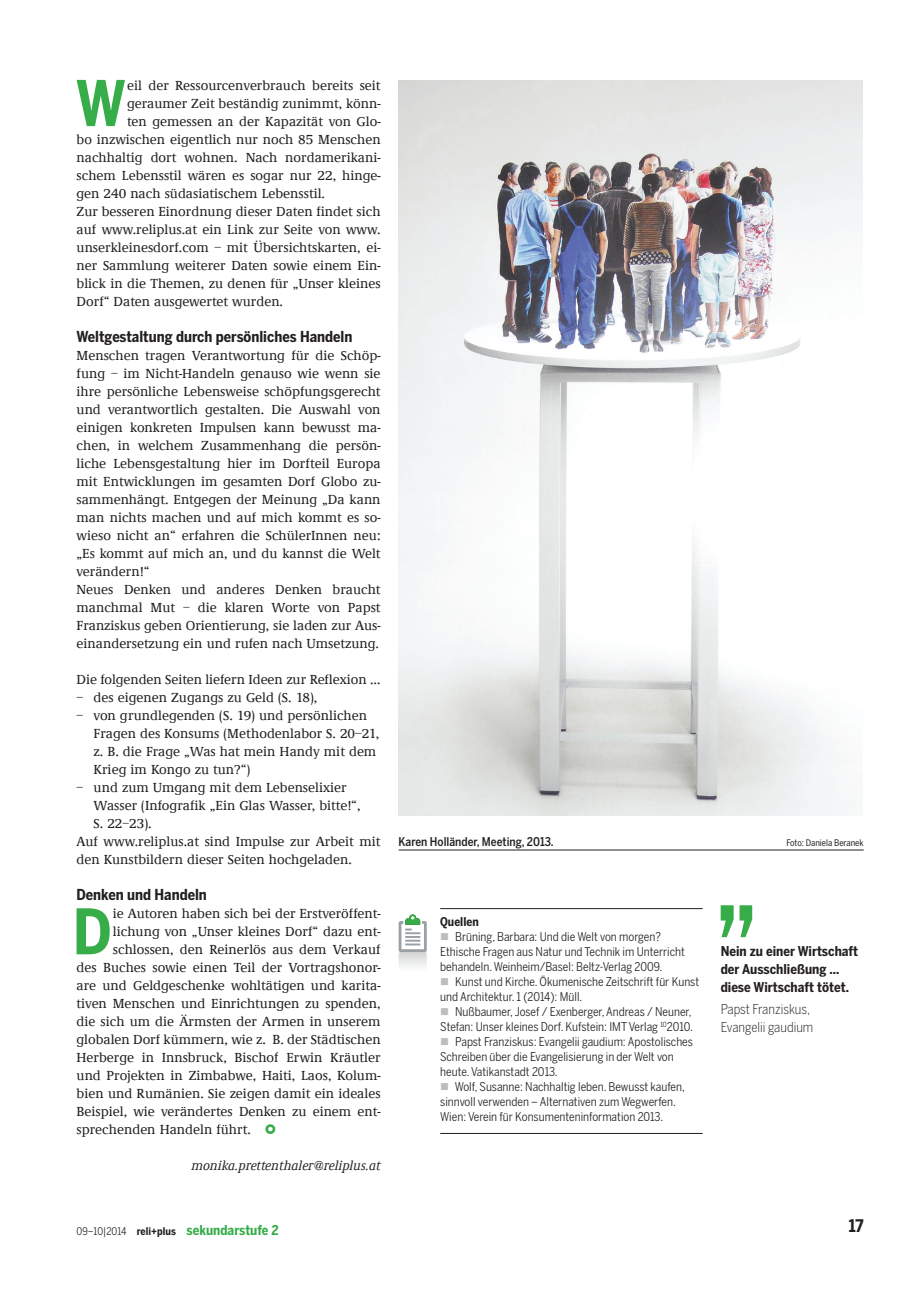
<style>
.page{position:relative;width:919px;height:1289px;background:#fff}
.page>*{position:absolute;margin:0;border:0;box-sizing:border-box;transform-origin:0 0}
.t1{font:700 62.1px "Benton Sans Cond";color:#37ad49}
.t2{font:700 17.25px "Benton Sans Cond";color:#231f20}
.t3{font:700 15px "Benton Sans Cond";color:#231f20}
.t4{font:500 13.5px/18px "Demos LT";color:#231f20}
.t5{font:700 13.5px/18px "Benton Sans Cond";color:#231f20}
.t6{font:300 13.5px/18px "Benton Sans Cond";color:#231f20}
.t7{font:italic 500 13.5px "Demos LT";color:#231f20}
.t8{font:700 13.5px "Benton Sans Cond";color:#37ad49}
.t9{font:12px/15px "Benton Sans Cond";color:#231f20}
.t10{font:500 12px "Benton Sans Cond";color:#231f20}
.t11{font:700 12px "Benton Sans Cond";color:#231f20}
.t12{font:10.5px "Benton Sans Cond";letter-spacing:-.005em;color:#231f20}
.t13{font:9px "Benton Sans Cond";color:#231f20}
.s1{color:#bcbdc0}
.s2{font-weight:700}
</style>
<div class="page">
<hr style="left:440px;top:908px;width:262px;height:1px;background:#231f20">
<hr style="left:440px;top:1133px;width:262px;height:1px;background:#231f20">
<img style="left:398px;top:953px;width:29px;height:14px">
<svg style="left:398px;top:914px;width:29px;height:39px"></svg>
<svg style="left:720px;top:905px;width:32px;height:32px"></svg>
<hr style="left:398px;top:849px;width:465px;height:1px;background:#231f20">
<img style="left:398px;top:80px;width:464px;height:735px">
<h1 class="t1" style="left:76px;top:67px;width:52px">W</h1>
<p class="t4" style="left:127px;top:77px;width:255px">eil der Ressourcenverbrauch bereits seit</p>
<p class="t4" style="left:127px;top:95px;width:255px">geraumer Zeit beständig zunimmt, könn-</p>
<p class="t4" style="left:127px;top:113px;width:255px">ten gemessen an der Kapazität von Glo-</p>
<p class="t4" style="left:77px;top:131px;width:305px">bo inzwischen eigentlich nur noch 85 Menschen</p>
<p class="t4" style="left:77px;top:149px;width:305px">nachhaltig dort wohnen. Nach nordamerikani-</p>
<p class="t4" style="left:77px;top:167px;width:305px">schem Lebensstil wären es sogar nur 22, hinge-</p>
<p class="t4" style="left:77px;top:185px;width:250px">gen 240 nach südasiatischem Lebensstil.</p>
<p class="t4" style="left:77px;top:203px;width:305px">Zur besseren Einordnung dieser Daten findet sich</p>
<p class="t4" style="left:77px;top:221px;width:305px">auf www.reliplus.at ein Link zur Seite von www.</p>
<p class="t4" style="left:77px;top:239px;width:305px">unserkleinesdorf.com – mit Übersichtskarten, ei-</p>
<p class="t4" style="left:77px;top:257px;width:305px">ner Sammlung weiterer Daten sowie einem Ein-</p>
<p class="t4" style="left:77px;top:275px;width:305px">blick in die Themen, zu denen für „Unser kleines</p>
<p class="t4" style="left:77px;top:293px;width:208px">Dorf“ Daten ausgewertet wurden.</p>
<p class="t3" style="left:77px;top:328px;width:277px">Weltgestaltung durch persönliches Handeln</p>
<p class="t4" style="left:77px;top:347px;width:305px">Menschen tragen Verantwortung für die Schöp&shy;fung – im Nicht-Handeln genauso wie wenn sie ihre persönliche Lebensweise schöpfungsgerecht und verantwortlich gestalten. Die Auswahl von einigen konkreten Impulsen kann bewusst ma&shy;chen, in welchem Zusammenhang die persön&shy;liche Lebensgestaltung hier im Dorfteil Europa mit Entwicklungen im gesamten Dorf Globo zu&shy;sammenhängt. Entgegen der Meinung „Da kann man nichts machen und auf mich kommt es so&shy;wieso nicht an“ erfahren die SchülerInnen neu: „Es kommt auf mich an, und du kannst die Welt verändern!“<br>Neues Denken und anderes Denken braucht manchmal Mut – die klaren Worte von Papst Franziskus geben Orientierung, sie laden zur Aus&shy;einandersetzung ein und rufen nach Umsetzung.</p>
<p class="t4" style="left:77px;top:671px;width:305px">Die folgenden Seiten liefern Ideen zur Reflexion …</p>
<p class="t4" style="left:77px;top:689px;width:242px">– des eigenen Zugangs zu Geld (S. 18),</p>
<p class="t4" style="left:94px;top:707px;width:287px;text-indent:-17px">– von grundlegenden (S. 19) und persönlichen Fragen des Konsums (Methodenlabor S. 20–21, z. B. die Frage „Was hat mein Handy mit dem Krieg im Kongo zu tun?“)</p>
<p class="t4" style="left:77px;top:779px;width:272px">– und zum Umgang mit dem Lebenselixier</p>
<p class="t4" style="left:94px;top:797px;width:268px">Wasser (Infografik „Ein Glas Wasser, bitte!“,</p>
<p class="t4" style="left:94px;top:815px;width:59px">S. 22–23).</p>
<p class="t4" style="left:77px;top:833px;width:305px">Auf www.reliplus.at sind Impulse zur Arbeit mit</p>
<p class="t4" style="left:77px;top:851px;width:277px">den Kunstbildern dieser Seiten hochgeladen.</p>
<p class="t3" style="left:77px;top:886px;width:132px">Denken und Handeln</p>
<h1 class="t1" style="left:73px;top:895px;width:40px">D</h1>
<p class="t4" style="left:113px;top:905px;width:269px">ie Autoren haben sich bei der Erstveröffent-</p>
<p class="t4" style="left:113px;top:923px;width:269px">lichung von „Unser kleines Dorf“ dazu ent-</p>
<p class="t4" style="left:113px;top:941px;width:269px">schlossen, den Reinerlös aus dem Verkauf</p>
<p class="t4" style="left:77px;top:959px;width:305px">des Buches sowie einen Teil der Vortragshonor-</p>
<p class="t4" style="left:77px;top:977px;width:305px">are und Geldgeschenke wohltätigen und karita-</p>
<p class="t4" style="left:77px;top:995px;width:305px">tiven Menschen und Einrichtungen zu spenden,</p>
<p class="t4" style="left:77px;top:1013px;width:305px">die sich um die Ärmsten der Armen in unserem</p>
<p class="t4" style="left:77px;top:1031px;width:305px">globalen Dorf kümmern, wie z. B. der Städtischen</p>
<p class="t4" style="left:77px;top:1049px;width:305px">Herberge in Innsbruck, Bischof Erwin Kräutler</p>
<p class="t4" style="left:77px;top:1067px;width:305px">und Projekten in Zimbabwe, Haiti, Laos, Kolum-</p>
<p class="t4" style="left:77px;top:1085px;width:305px">bien und Rumänien. Sie zeigen damit ein ideales</p>
<p class="t4" style="left:77px;top:1103px;width:305px">Beispiel, wie verändertes Denken zu einem ent-</p>
<p class="t4" style="left:77px;top:1121px;width:176px">sprechenden Handeln führt.</p>
<p class="t7" style="left:191px;top:1158px;width:191px">monika.prettenthaler@reliplus.at</p>
<p class="t10" style="left:398px;top:834px;width:156px">Karen Holländer, Meeting, 2013.</p>
<p class="t13" style="left:786px;top:837px;width:79px">Foto: Daniela Beranek</p>
<p class="t11" style="left:440px;top:914px;width:40px">Quellen</p>
<p class="t9" style="left:440px;top:929px;width:246px"><span class="s1">■</span> Brüning, Barbara: Und die Welt von morgen?<br>Ethische Fragen aus Natur und Technik im Unterricht behandeln. Weinheim/Basel: Beltz-Verlag 2009.</p>
<p class="t9" style="left:440px;top:974px;width:260px"><span class="s1">■</span> Kunst und Kirche. Ökumenische Zeitschrift für Kunst und Architektur. 1 (2014): Müll.</p>
<p class="t9" style="left:440px;top:1004px;width:254px"><span class="s1">■</span> Nußbaumer, Josef / Exenberger, Andreas / Neuner,<br>Stefan: Unser kleines Dorf. Kufstein: IMT Verlag <sup>10</sup>2010.</p>
<p class="t9" style="left:440px;top:1034px;width:254px"><span class="s1">■</span> Papst Franziskus: Evangelii gaudium: Apostolisches<br>Schreiben über die Evangelisierung in der Welt von heute. Vatikanstadt 2013.</p>
<p class="t9" style="left:440px;top:1079px;width:246px"><span class="s1">■</span> Wolf, Susanne: Nachhaltig leben. Bewusst kaufen, sinnvoll verwenden – Alternativen zum Wegwerfen.<br>Wien: Verein für Konsumenteninformation 2013.</p>
<p class="t5" style="left:720px;top:941px;width:139px">Nein zu einer Wirtschaft der Ausschließung … diese Wirtschaft tötet.</p>
<p class="t6" style="left:720px;top:999px;width:94px">Papst Franziskus,<br>Evangelii gaudium</p>
<p class="t12" style="left:77px;top:1225px;width:101px">09–10|2014 <span class="s2">reli+plus</span></p>
<p class="t2" style="left:848px;top:1215px;width:16px">17</p>
<p class="t8" style="left:186px;top:1222px;width:94px">sekundarstufe 2</p>
</div>
